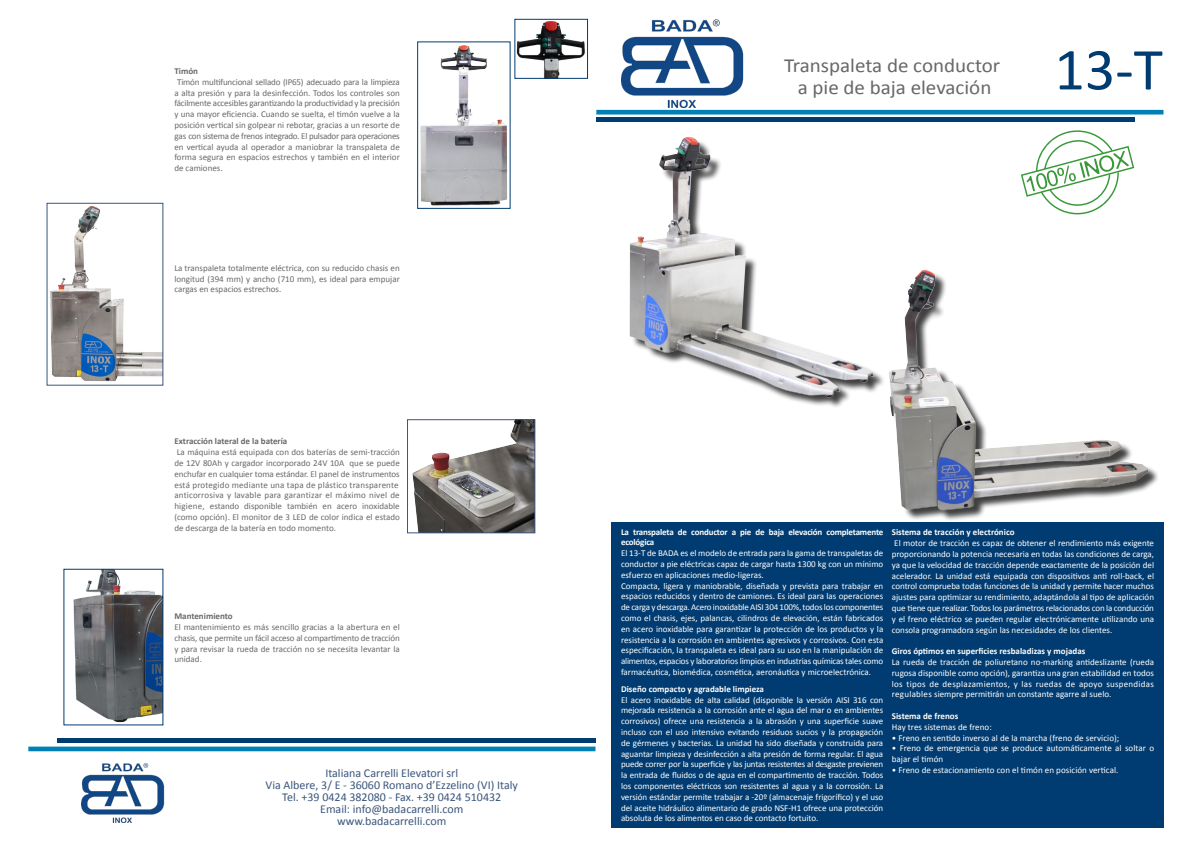
<style>
.page{position:relative;width:1191px;height:842px;background:#fff}
.page>*{position:absolute;margin:0;border:0;box-sizing:border-box;transform-origin:0 0}
.t1{font:60px "Calibri";color:#003c71}
.t2{font:20px/22px "Calibri";color:#686868;text-align:center;scale:1.05 1}
.t3{font:12px/12px "Calibri";color:#3a557c;text-align:center}
.t4{font:9px/10.8px "Calibri";color:#fff;text-align:justify}
.t5{font:9px/10.8px "Calibri";color:#686868;text-align:justify}
.t6{font:700 9px "Calibri";color:#fff}
.t7{font:700 9px/10.8px "Calibri";letter-spacing:-.02em;color:#fff}
.t8{font:700 9px "Calibri";color:#686868}
</style>
<div class="page">
<img style="left:420px;top:45px;width:87px;height:161px">
<div style="left:417px;top:42px;width:93px;height:166px;border:1px solid #003c71"></div>
<div style="left:596px;top:117px;width:538px;height:5px;background:#003c71"></div>
<svg style="left:596px;top:110px;width:567px;height:5px;background:#188cbc"></svg>
<div style="left:611px;top:522px;width:552px;height:306px;background:#003c71"></div>
<img style="left:901px;top:270px;width:257px;height:250px">
<hr style="left:57px;top:738px;width:538px;height:4px;background:#003c71">
<hr style="left:28px;top:747px;width:567px;height:4px;background:#0080b5">
<img style="left:517px;top:21px;width:68px;height:55px">
<div style="left:515px;top:19px;width:72px;height:59px;border:1px solid #003c71"></div>
<img style="left:73px;top:571px;width:88px;height:152px">
<div style="left:64px;top:569px;width:99px;height:156px;border:1px solid #003c71"></div>
<svg style="left:1021px;top:130px;width:113px;height:84px"></svg>
<img style="left:621px;top:19px;width:123px;height:88px">
<img style="left:81px;top:763px;width:84px;height:59px">
<img style="left:412px;top:422px;width:121px;height:109px">
<div style="left:407px;top:420px;width:128px;height:113px;border:1px solid #3a557c"></div>
<img style="left:50px;top:206px;width:111px;height:176px">
<img style="left:629px;top:137px;width:296px;height:367px">
<p class="t8" style="left:174px;top:66px;width:25px">Timón</p>
<p class="t5" style="left:174px;top:76px;width:227px;text-indent:3px">Timón multifuncional sellado (IP65) adecuado para la limpieza a alta presión y para la desinfección. Todos los controles son fácilmente accesibles garantizando la productividad y la precisión y una mayor eficiencia. Cuando se suelta, el timón vuelve a la posición vertical sin golpear ni rebotar, gracias a un resorte de gas con sistema de frenos integrado. El pulsador para operaciones en vertical ayuda al operador a maniobrar la transpaleta de forma segura en espacios estrechos y también en el interior de camiones.</p>
<p class="t5" style="left:174px;top:262px;width:227px">La transpaleta totalmente eléctrica, con su reducido chasis en longitud (394 mm) y ancho (710 mm), es ideal para empujar cargas en espacios estrechos.</p>
<p class="t8" style="left:174px;top:436px;width:114px">Extracción lateral de la batería</p>
<p class="t5" style="left:174px;top:446px;width:227px;text-align:left">La máquina está equipada con dos baterías de semi-tracción de 12V 80Ah y cargador incorporado 24V 10A que se puede enchufar en cualquier toma estándar. El panel de instrumentos está protegido mediante una tapa de plástico transparente anticorrosiva y lavable para garantizar el máximo nivel de higiene, estando disponible también en acero inoxidable (como opción). El monitor de 3 LED de color indica el estado de descarga de la batería en todo momento.</p>
<p class="t8" style="left:174px;top:610px;width:60px">Mantenimiento</p>
<p class="t5" style="left:174px;top:621px;width:227px">El mantenimiento es más sencillo gracias a la abertura en el chasis, que permite un fácil acceso al compartimento de tracción y para revisar la rueda de tracción no se necesita levantar la unidad.</p>
<h3 class="t3" style="left:265px;top:767px;width:254px">Italiana Carrelli Elevatori srl<br>Via Albere, 3/ E - 36060 Romano d’Ezzelino (VI) Italy Tel. +39 0424 382080 - Fax. +39 0424 510432<br>Email: info@badacarrelli.com www.badacarrelli.com</h3>
<h2 class="t2" style="left:784px;top:53px;width:207px">Transpaleta de conductor a pie de baja elevación</h2>
<h1 class="t1" style="left:1054px;top:32px;width:110px">13-T</h1>
<p class="t7" style="left:621px;top:526px;width:264px">La transpaleta de conductor a pie de baja elevación completamente ecológica</p>
<p class="t4" style="left:621px;top:547px;width:264px;text-align:left">El 13-T de BADA es el modelo de entrada para la gama de transpaletas de conductor a pie eléctricas capaz de cargar hasta 1300 kg con un mínimo esfuerzo en aplicaciones medio-ligeras.<br>Compacta, ligera y maniobrable, diseñada y prevista para trabajar en espacios reducidos y dentro de camiones. Es ideal para las operaciones de carga y descarga. Acero inoxidable AISI 304 100%, todos los componentes como el chasis, ejes, palancas, cilindros de elevación, están fabricados en acero inoxidable para garantizar la protección de los productos y la resistencia a la corrosión en ambientes agresivos y corrosivos. Con esta especificación, la transpaleta es ideal para su uso en la manipulación de alimentos, espacios y laboratorios limpios en industrias químicas tales como farmacéutica, biomédica, cosmética, aeronáutica y microelectrónica.</p>
<p class="t6" style="left:621px;top:683px;width:144px">Diseño compacto y agradable limpieza</p>
<p class="t4" style="left:621px;top:694px;width:264px">El acero inoxidable de alta calidad (disponible la versión AISI 316 con mejorada resistencia a la corrosión ante el agua del mar o en ambientes corrosivos) ofrece una resistencia a la abrasión y una superficie suave incluso con el uso intensivo evitando residuos sucios y la propagación de gérmenes y bacterias. La unidad ha sido diseñada y construida para aguantar limpieza y desinfección a alta presión de forma regular. El agua puede correr por la superficie y las juntas resistentes al desgaste previenen la entrada de fluidos o de agua en el compartimento de tracción. Todos los componentes eléctricos son resistentes al agua y a la corrosión. La versión estándar permite trabajar a -20º (almacenaje frigorífico) y el uso del aceite hidráulico alimentario de grado NSF-H1 ofrece una protección absoluta de los alimentos en caso de contacto fortuito.</p>
<p class="t6" style="left:891px;top:527px;width:124px">Sistema de tracción y electrónico</p>
<p class="t4" style="left:891px;top:537px;width:264px">El motor de tracción es capaz de obtener el rendimiento más exigente proporcionando la potencia necesaria en todas las condiciones de carga, ya que la velocidad de tracción depende exactamente de la posición del acelerador. La unidad está equipada con dispositivos anti roll-back, el control comprueba todas funciones de la unidad y permite hacer muchos ajustes para optimizar su rendimiento, adaptándola al tipo de aplicación que tiene que realizar. Todos los parámetros relacionados con la conducción y el freno eléctrico se pueden regular electrónicamente utilizando una consola programadora según las necesidades de los clientes.</p>
<p class="t6" style="left:891px;top:646px;width:195px">Giros óptimos en superficies resbaladizas y mojadas</p>
<p class="t4" style="left:891px;top:656px;width:264px">La rueda de tracción de poliuretano no-marking antideslizante (rueda rugosa disponible como opción), garantiza una gran estabilidad en todos los tipos de desplazamientos, y las ruedas de apoyo suspendidas regulables siempre permitirán un constante agarre al suelo.</p>
<p class="t6" style="left:891px;top:710px;width:68px">Sistema de frenos</p>
<p class="t4" style="left:891px;top:721px;width:101px">Hay tres sistemas de freno:</p>
<p class="t4" style="left:891px;top:732px;width:229px">• Freno en sentido inverso al de la marcha (freno de servicio);</p>
<p class="t4" style="left:891px;top:742px;width:264px">• Freno de emergencia que se produce automáticamente al soltar o bajar el timón</p>
<p class="t4" style="left:891px;top:764px;width:228px">• Freno de estacionamiento con el timón en posición vertical.</p>
</div>
